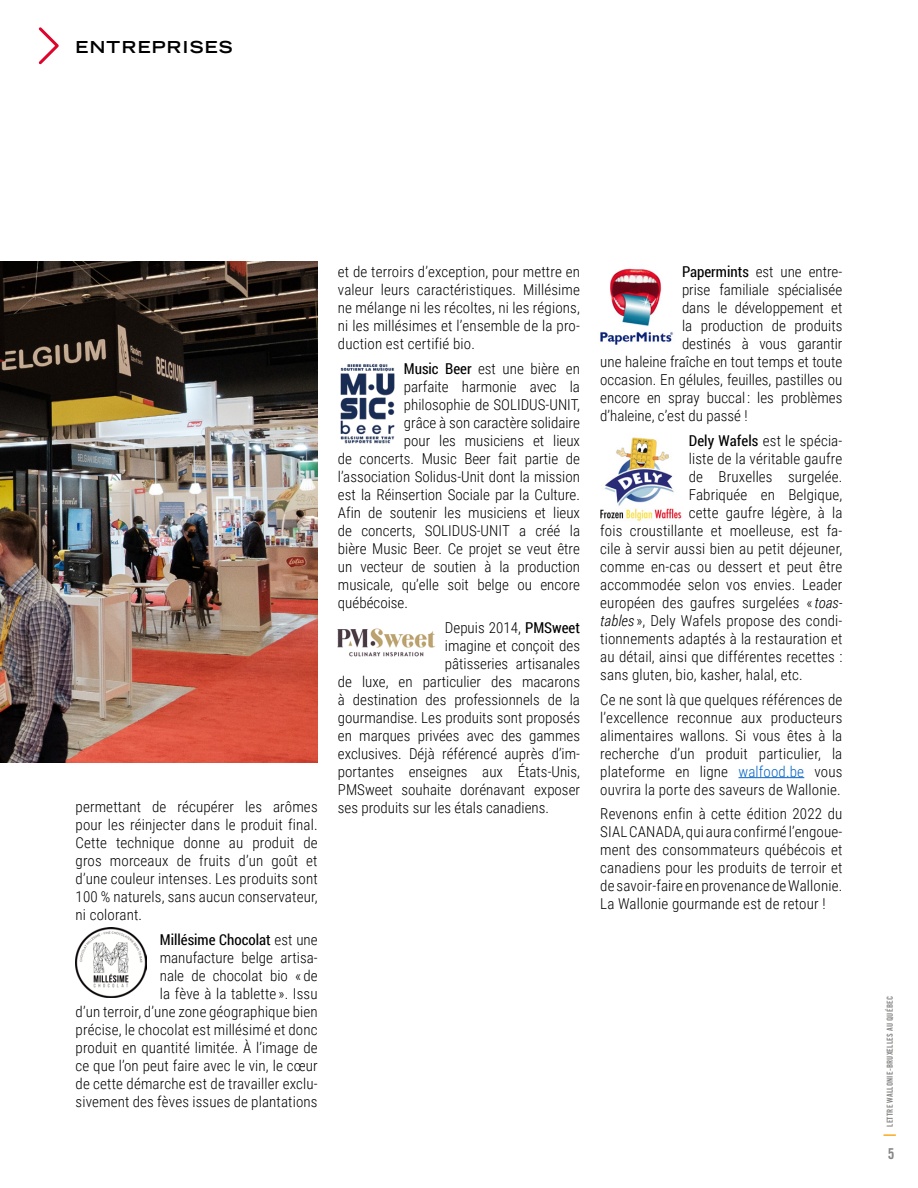
<style>
.page{position:relative;width:918px;height:1188px;background:#fff}
.page>*{position:absolute;margin:0;border:0;box-sizing:border-box;transform-origin:0 0}
._2__THEME{font:700 expanded 16.5px "Trade Gothic LH";letter-spacing:.08em;color:#000}
.Texte_de_base_justif{font:300 15px/18px "Roboto Condensed";color:#000;text-align:justify}
.t1{font:15px "Trade Gothic Bold Cond Twenty";color:#858584}
.t2{font:8.25px "Trade Gothic Bold Cond Twenty";letter-spacing:.025em;color:#858584}
.s1{font-weight:400}
.s2{font-style:italic}
.s3{color:#0563c1}
.s4{font-family:"Trade Gothic LT Bold Cond Twenty";font-size:16.5px;color:#f9b234}
.s5{font-family:"Trade Gothic LT Bold Cond Twenty"}
</style>
<div class="page">
<svg style="left:38px;top:27px;width:21px;height:38px"></svg>
<hr style="left:738px;top:777px;width:66px;height:1px;background:#0563c1">
<img style="left:0;top:261px;width:318px;height:501px">
<img style="left:600px;top:437px;width:82px;height:84px">
<img style="left:76px;top:927px;width:70px;height:71px">
<img style="left:600px;top:268px;width:74px;height:77px">
<img style="left:340px;top:364px;width:55px;height:80px">
<img style="left:337px;top:628px;width:98px;height:29px">
<p class="_2__THEME" style="left:76px;top:36px;width:159px">ENTREPRISES</p>
<p class="Texte_de_base_justif" style="left:338px;top:262px;width:244px">et de terroirs d’exception, pour mettre en valeur leurs caractéristiques. Millésime ne mélange ni les récoltes, ni les régions, ni les millésimes et l’ensemble de la pro&shy;duction est certifié bio.</p>
<p class="Texte_de_base_justif" style="left:404px;top:359px;width:178px"><span class="s1">Music Beer</span> est une bière en</p>
<p class="Texte_de_base_justif" style="left:404px;top:377px;width:178px">parfaite harmonie avec la</p>
<p class="Texte_de_base_justif" style="left:404px;top:395px;width:178px">-philosophie de -SOLIDUS-UNIT,</p>
<p class="Texte_de_base_justif" style="left:404px;top:413px;width:178px">grâce à son caractère solidaire</p>
<p class="Texte_de_base_justif" style="left:404px;top:431px;width:178px">pour les musiciens et lieux</p>
<p class="Texte_de_base_justif" style="left:338px;top:449px;width:244px">de concerts. Music Beer fait -partie de</p>
<p class="Texte_de_base_justif" style="left:338px;top:467px;width:244px">l’association Solidus-Unit dont la mission</p>
<p class="Texte_de_base_justif" style="left:338px;top:485px;width:244px">est la Réinsertion Sociale par la Culture.</p>
<p class="Texte_de_base_justif" style="left:338px;top:503px;width:244px">Afin de soutenir les musiciens et lieux</p>
<p class="Texte_de_base_justif" style="left:338px;top:521px;width:244px">de concerts, SOLIDUS-UNIT a créé la</p>
<p class="Texte_de_base_justif" style="left:338px;top:539px;width:244px">bière -Music Beer. Ce projet se veut être</p>
<p class="Texte_de_base_justif" style="left:338px;top:557px;width:244px">un vecteur de soutien à la production</p>
<p class="Texte_de_base_justif" style="left:338px;top:575px;width:244px">musicale, qu’elle soit belge ou encore</p>
<p class="Texte_de_base_justif" style="left:338px;top:593px;width:72px">-québécoise.</p>
<p class="Texte_de_base_justif" style="left:338px;top:618px;width:244px;text-align:right">Depuis 2014, <span class="s1">PMSweet<br></span>imagine et conçoit des<br>pâtisseries artisanales<br>de luxe, en particulier des macarons à destination des professionnels de la gourmandise. Les produits sont proposés en marques privées avec des gammes -exclusives. Déjà référencé auprès d’im&shy;portantes enseignes aux États-Unis, PMSweet -souhaite dorénavant exposer</p>
<p class="Texte_de_base_justif" style="left:76px;top:797px;width:244px">permettant de récupérer les arômes</p>
<p class="Texte_de_base_justif" style="left:338px;top:798px;width:213px">ses produits sur les étals canadiens.</p>
<p class="Texte_de_base_justif" style="left:76px;top:815px;width:244px">pour les -réinjecter dans le -produit -final.<br>Cette technique donne au produit de gros -morceaux de fruits d’un goût et d’une couleur intenses. Les produits sont 100 % naturels, sans -aucun conservateur, ni colorant.</p>
<p class="Texte_de_base_justif" style="left:76px;top:930px;width:244px;text-align:right"><span class="s1">Millésime Chocolat</span> est une<br>manufacture belge artisa-<br>nale de chocolat bio « de<br>la fève à la -tablette ». Issu<br>d’un terroir, d’une zone géographique bien précise, le chocolat est millésimé et donc produit en quantité -limitée. À l’image de ce que l’on peut faire avec le vin, le cœur de cette démarche est de travailler exclu&shy;sivement des fèves issues de plantations</p>
<p class="Texte_de_base_justif" style="left:682px;top:262px;width:162px"><span class="s1">Papermints</span> est une entre-</p>
<p class="Texte_de_base_justif" style="left:682px;top:280px;width:162px">prise familiale spécialisée</p>
<p class="Texte_de_base_justif" style="left:682px;top:298px;width:162px">dans le développement et</p>
<p class="Texte_de_base_justif" style="left:682px;top:316px;width:162px">la production de produits</p>
<p class="Texte_de_base_justif" style="left:682px;top:334px;width:162px">destinés à vous garantir</p>
<p class="Texte_de_base_justif" style="left:600px;top:352px;width:244px">une haleine fraîche en tout temps et toute</p>
<p class="Texte_de_base_justif" style="left:600px;top:370px;width:244px">occasion. En gélules, feuilles, -pastilles ou</p>
<p class="Texte_de_base_justif" style="left:600px;top:388px;width:244px">encore en spray buccal : les problèmes</p>
<p class="Texte_de_base_justif" style="left:600px;top:406px;width:149px">d’haleine, c’est du passé !</p>
<p class="Texte_de_base_justif" style="left:689px;top:431px;width:155px"><span class="s1">Dely Wafels</span> est le spécia-</p>
<p class="Texte_de_base_justif" style="left:689px;top:449px;width:155px">liste de la véritable gaufre</p>
<p class="Texte_de_base_justif" style="left:689px;top:467px;width:155px">de Bruxelles surgelée.</p>
<p class="Texte_de_base_justif" style="left:689px;top:485px;width:155px">Fabriquée en Belgique,</p>
<p class="Texte_de_base_justif" style="left:689px;top:503px;width:155px">cette gaufre légère, à la</p>
<p class="Texte_de_base_justif" style="left:600px;top:521px;width:244px">fois croustillante et moelleuse, est fa-</p>
<p class="Texte_de_base_justif" style="left:600px;top:539px;width:244px">cile à servir aussi bien au petit déjeuner,</p>
<p class="Texte_de_base_justif" style="left:600px;top:557px;width:244px">comme en-cas ou dessert et peut être</p>
<p class="Texte_de_base_justif" style="left:600px;top:575px;width:244px">accommodée selon vos envies. Leader</p>
<p class="Texte_de_base_justif" style="left:600px;top:593px;width:244px">européen des gaufres surgelées -« <span class="s2">toas-</span></p>
<p class="Texte_de_base_justif" style="left:600px;top:611px;width:244px"><span class="s2">tables</span> », Dely Wafels propose des condi-</p>
<p class="Texte_de_base_justif" style="left:600px;top:629px;width:244px">tionnements adaptés à la restauration et</p>
<p class="Texte_de_base_justif" style="left:600px;top:647px;width:244px">au détail, ainsi que différentes recettes :</p>
<p class="Texte_de_base_justif" style="left:600px;top:665px;width:204px">sans gluten, bio, kasher, halal, etc.</p>
<p class="Texte_de_base_justif" style="left:600px;top:690px;width:244px">Ce ne sont là que quelques références de l’excellence reconnue aux producteurs alimentaires wallons. Si vous êtes à la recherche d’un produit particulier, la plateforme en ligne <span class="s3">walfood.be</span> vous -ouvrira la porte des saveurs de Wallonie.</p>
<p class="Texte_de_base_justif" style="left:600px;top:804px;width:244px">Revenons enfin à cette édition 2022 du SIALCANADA, qui aura confirmé l’engoue&shy;ment des consommateurs québécois et canadiens pour les produits de terroir et de savoir-faire en provenance deWallonie.<br>La Wallonie gourmande est de retour !</p>
<p class="t2" style="left:885px;top:1137px;width:143px;rotate:-90deg"><span class="s4">|</span> <span class="s5">LETTRE</span> WALLONIE-BRUXELLES <span class="s5">AU QUÉBEC</span></p>
<p class="t1" style="left:888px;top:1145px;width:8px">5</p>
</div>
